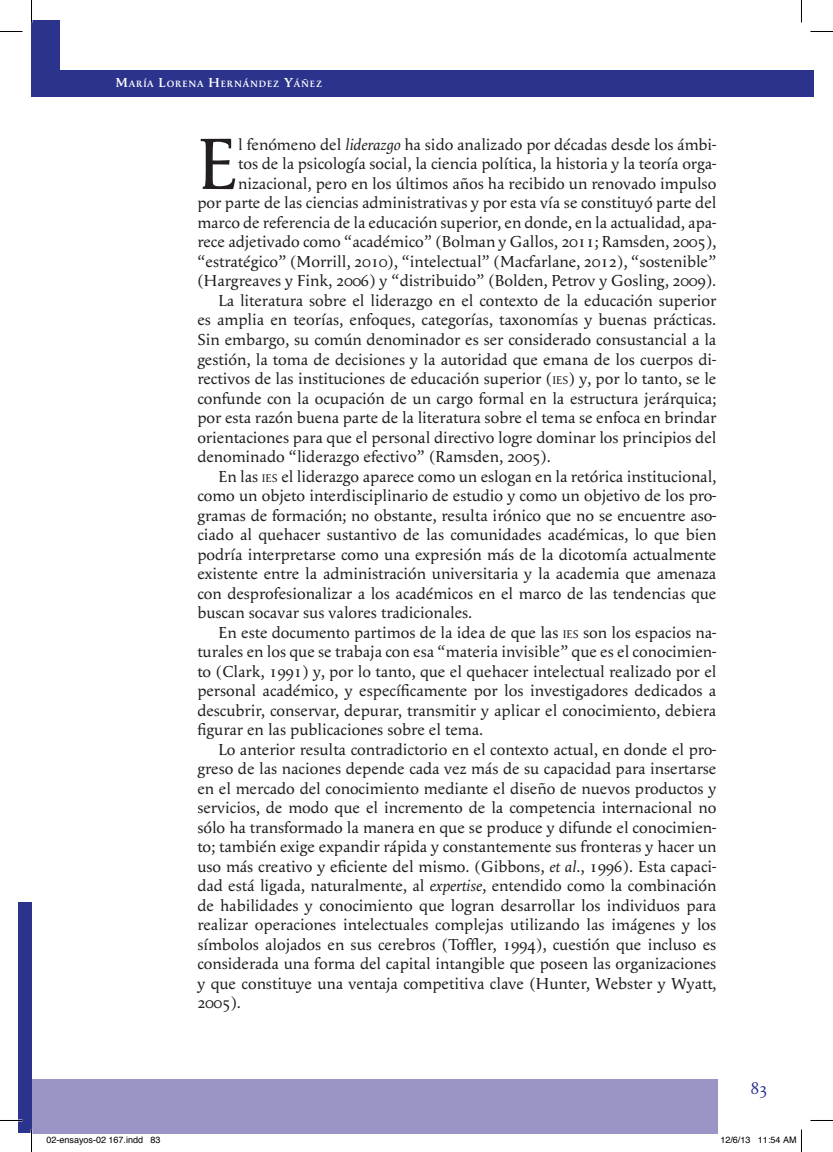
<style>
.page{position:relative;width:833px;height:1152px;background:#fff}
.page>*{position:absolute;margin:0;border:0;box-sizing:border-box;transform-origin:0 0}
.SIN_SANGRIA{font:75px "Apolline";color:#231f20}
.SIN_SANGRIA-2{font:16.5px/19.5px "Apolline";color:#231f20;text-align:justify}
.t1{font:16.5px "Apolline";color:#2b338d}
.t2{font:600 9.45px "Apolline";letter-spacing:.085em;color:#fff}
.t3{font:9px "Helvetica";color:#000}
.s1{font-size:13.5px}
.s2{font-style:italic}
.s3{font-size:11.55px}
</style>
<div class="page">
<div style="left:32px;top:20px;width:28px;height:76px;background:#2b338d"></div>
<div style="left:32px;top:1079px;width:686px;height:54px;background:#9995c6"></div>
<div style="left:60px;top:70px;width:754px;height:26px;background:#2b338d"></div>
<div style="left:19px;top:902px;width:13px;height:231px;background:#2b338d"></div>
<hr style="left:0;top:1119px;width:22px;height:2px;background:#fff">
<svg style="left:0;top:31px;width:22px;height:1px"></svg>
<svg style="left:810px;top:31px;width:23px;height:1px"></svg>
<svg style="left:0;top:1120px;width:22px;height:1px"></svg>
<svg style="left:810px;top:1120px;width:23px;height:1px"></svg>
<svg style="left:31px;top:0;width:1px;height:22px"></svg>
<svg style="left:31px;top:1129px;width:1px;height:22px"></svg>
<svg style="left:801px;top:0;width:1px;height:22px"></svg>
<svg style="left:801px;top:1129px;width:1px;height:22px"></svg>
<p class="t2" style="left:115px;top:78px;width:208px"><span class="s1">M</span>ARÍA <span class="s1">L</span>ORENA <span class="s1">H</span>ERNÁNDEZ <span class="s1">Y</span>ÁÑEZ</p>
<p class="SIN_SANGRIA-2" style="left:197px;top:135px;width:520px;text-align:right">l fenómeno del <span class="s2">liderazgo</span> ha sido analizado por décadas desde los ámbi-<br>tos de la psicología social, la ciencia política, la historia y la teoría orga&shy;nizacional, pero en los últimos años ha recibido un renovado impulso<br>por parte de las ciencias administrativas y por esta vía se constituyó parte del marco de referencia de la educación superior, en donde, en la actualidad, apa&shy;rece adjetivado como “académico” (Bolman y Gallos, 2011; Ramsden, 2005), “estratégico” (Morrill, 2010), “intelectual” (Macfarlane, 2012), “sostenible” (Hargreaves y Fink, 2006) y “distribuido” (Bolden, Petrov y Gosling, 2009).</p>
<p class="SIN_SANGRIA-2" style="left:197px;top:291px;width:520px;text-indent:21px">La literatura sobre el liderazgo en el contexto de la educación superior es amplia en teorías, enfoques, categorías, taxonomías y buenas prácticas.<br>Sin embargo, su común denominador es ser considerado consustancial a la gestión, la toma de decisiones y la autoridad que emana de los cuerpos di&shy;rectivos de las instituciones de educación superior (<span class="s3">IES</span>) y, por lo tanto, se le confunde con la ocupación de un cargo formal en la estructura jerárquica; por esta razón buena parte de la literatura sobre el tema se enfoca en brindar orientaciones para que el personal directivo logre dominar los principios del denominado “liderazgo efectivo” (Ramsden, 2005).</p>
<p class="SIN_SANGRIA-2" style="left:197px;top:466px;width:520px;text-indent:21px">En las <span class="s3">IES</span> el liderazgo aparece como un eslogan en la retórica institucional, como un objeto interdisciplinario de estudio y como un objetivo de los pro&shy;gramas de formación; no obstante, resulta irónico que no se encuentre aso&shy;ciado al quehacer sustantivo de las comunidades académicas, lo que bien podría interpretarse como una expresión más de la dicotomía actualmente existente entre la administración universitaria y la academia que amenaza con desprofesionalizar a los académicos en el marco de las tendencias que buscan socavar sus valores tradicionales.</p>
<p class="SIN_SANGRIA-2" style="left:197px;top:622px;width:520px;text-indent:21px">En este documento partimos de la idea de que las <span class="s3">IES</span> son los espacios na&shy;turales en los que se trabaja con esa “materia invisible” que es el conocimien&shy;to (Clark, 1991) y, por lo tanto, que el quehacer intelectual realizado por el personal académico, y específicamente por los investigadores dedicados a descubrir, conservar, depurar, transmitir y aplicar el conocimiento, debiera figurar en las publicaciones sobre el tema.</p>
<p class="SIN_SANGRIA-2" style="left:197px;top:739px;width:520px;text-indent:21px">Lo anterior resulta contradictorio en el contexto actual, en donde el pro&shy;greso de las naciones depende cada vez más de su capacidad para insertarse en el mercado del conocimiento mediante el diseño de nuevos productos y servicios, de modo que el incremento de la competencia internacional no sólo ha transformado la manera en que se produce y difunde el conocimien&shy;to; también exige expandir rápida y constantemente sus fronteras y hacer un uso más creativo y eficiente del mismo. (Gibbons, <span class="s2">et al</span>., 1996). Esta capaci&shy;dad está ligada, naturalmente, al <span class="s2">expertise</span>, entendido como la combinación de habilidades y conocimiento que logran desarrollar los individuos para realizar operaciones intelectuales complejas utilizando las imágenes y los símbolos alojados en sus cerebros (Toffler, 1994), cuestión que incluso es considerada una forma del capital intangible que poseen las organizaciones y que constituye una ventaja competitiva clave (Hunter, Webster y Wyatt, 2005).</p>
<p class="SIN_SANGRIA" style="left:197px;top:120px;width:42px">E</p>
<p class="t1" style="left:750px;top:1078px;width:18px">83</p>
<p class="t3" style="left:46px;top:1132px;width:116px">02-ensayos-02 167.indd 83</p>
<p class="t3" style="left:720px;top:1132px;width:78px">12/6/13 11:54 AM</p>
</div>
